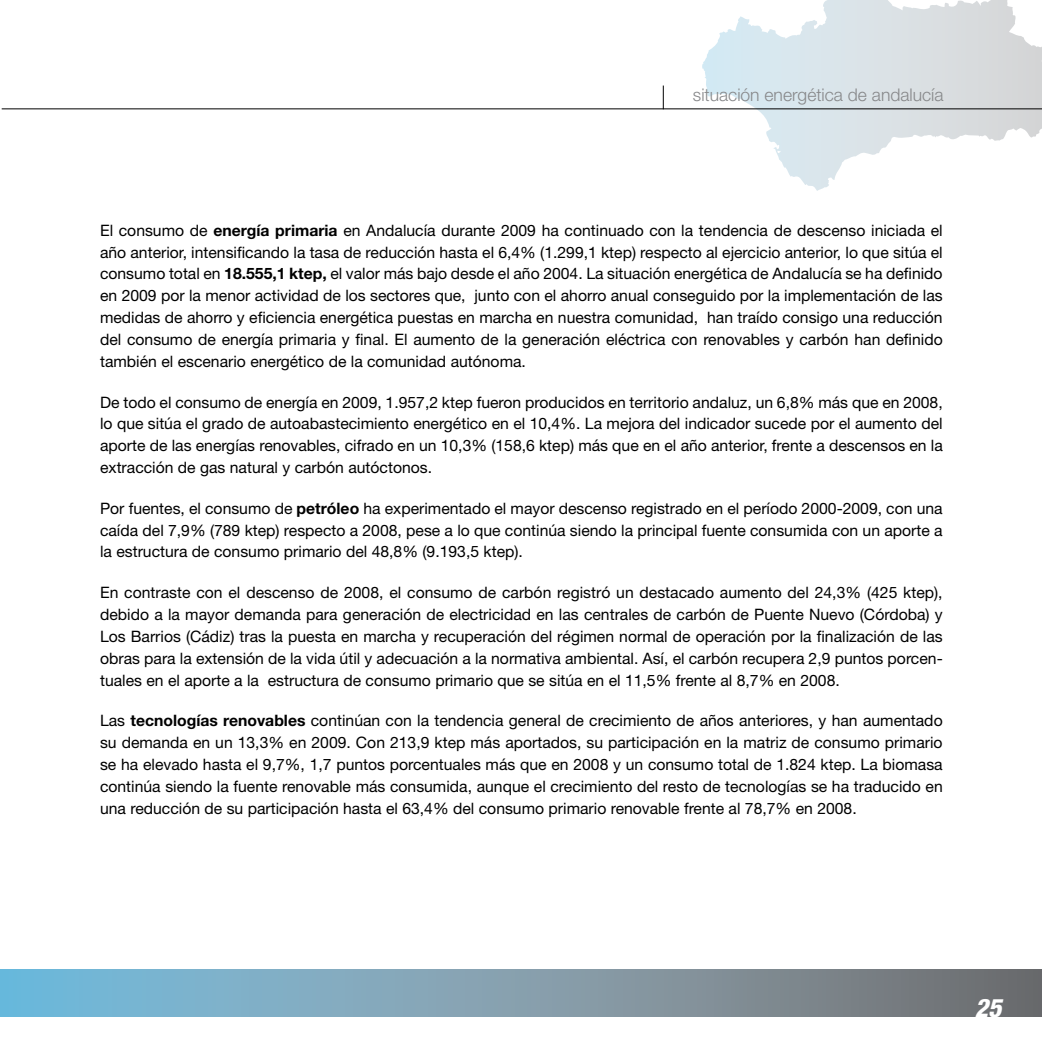
<style>
.page{position:relative;width:1042px;height:1042px;background:#fff}
.page>*{position:absolute;margin:0;border:0;box-sizing:border-box;transform-origin:0 0}
.t1{font:italic 800 condensed 25.55px "Helvetica Neue";color:#fff}
.t2{font:300 17.5px "Helvetica Neue";color:#87888a}
.t3{font:15.75px/21.9px "Helvetica Neue";color:#000;text-align:justify}
.s1{font-weight:700}
</style>
<div class="page">
<svg style="left:0;top:969px;width:1042px;height:48px;background:#7c9aaa"></svg>
<svg style="left:770px;top:0;width:272px;height:191px"></svg>
<hr style="left:2px;top:108px;width:1040px;height:1px;background:#000">
<svg style="left:663px;top:86px;width:1px;height:23px"></svg>
<p class="t2" style="left:693px;top:84px;width:252px">situación energética de andalucía</p>
<p class="t3" style="left:100px;top:219px;width:844px">El consumo de <span class="s1">energía primaria</span> en Andalucía durante 2009 ha continuado con la tendencia de descenso iniciada el año anterior, intensificando la tasa de reducción hasta el 6,4% (1.299,1 ktep) respecto al ejercicio anterior, lo que sitúa el consumo total en <span class="s1">18.555,1 ktep,</span> el valor más bajo desde el año 2004. La situación energética de Andalucía se ha definido en 2009 por la menor actividad de los sectores que, junto con el ahorro anual conseguido por la implementación de las medidas de ahorro y eficiencia energética puestas en marcha en nuestra comunidad, han traído consigo una reducción del consumo de energía primaria y final. El aumento de la generación eléctrica con renovables y carbón han definido también el escenario energético de la comunidad autónoma.</p>
<p class="t3" style="left:100px;top:391px;width:844px">De todo el consumo de energía en 2009, 1.957,2 ktep fueron producidos en territorio andaluz, un 6,8% más que en 2008, lo que sitúa el grado de autoabastecimiento energético en el 10,4%. La mejora del indicador sucede por el aumento del aporte de las energías renovables, cifrado en un 10,3% (158,6 ktep) más que en el año anterior, frente a descensos en la extracción de gas natural y carbón autóctonos.</p>
<p class="t3" style="left:100px;top:497px;width:844px">Por fuentes, el consumo de <span class="s1">petróleo</span> ha experimentado el mayor descenso registrado en el período 2000-2009, con una caída del 7,9% (789 ktep) respecto a 2008, pese a lo que continúa siendo la principal fuente consumida con un aporte a la estructura de consumo primario del 48,8% (9.193,5 ktep).</p>
<p class="t3" style="left:100px;top:581px;width:844px">En contraste con el descenso de 2008, el consumo de carbón registró un destacado aumento del 24,3% (425 ktep), debido a la mayor demanda para generación de electricidad en las centrales de carbón de Puente Nuevo (Córdoba) y Los Barrios (Cádiz) tras la puesta en marcha y recuperación del régimen normal de operación por la finalización de las obras para la extensión de la vida útil y adecuación a la normativa ambiental. Así, el carbón recupera 2,9 puntos porcen&shy;tuales en el aporte a la estructura de consumo primario que se sitúa en el 11,5% frente al 8,7% en 2008.</p>
<p class="t3" style="left:100px;top:709px;width:844px">Las <span class="s1">tecnologías renovables</span> continúan con la tendencia general de crecimiento de años anteriores, y han aumentado su demanda en un 13,3% en 2009. Con 213,9 ktep más aportados, su participación en la matriz de consumo primario se ha elevado hasta el 9,7%, 1,7 puntos porcentuales más que en 2008 y un consumo total de 1.824 ktep. La biomasa continúa siendo la fuente renovable más consumida, aunque el crecimiento del resto de tecnologías se ha traducido en una reducción de su participación hasta el 63,4% del consumo primario renovable frente al 78,7% en 2008.</p>
<h1 class="t1" style="left:975px;top:992px;width:28px">25</h1>
</div>
